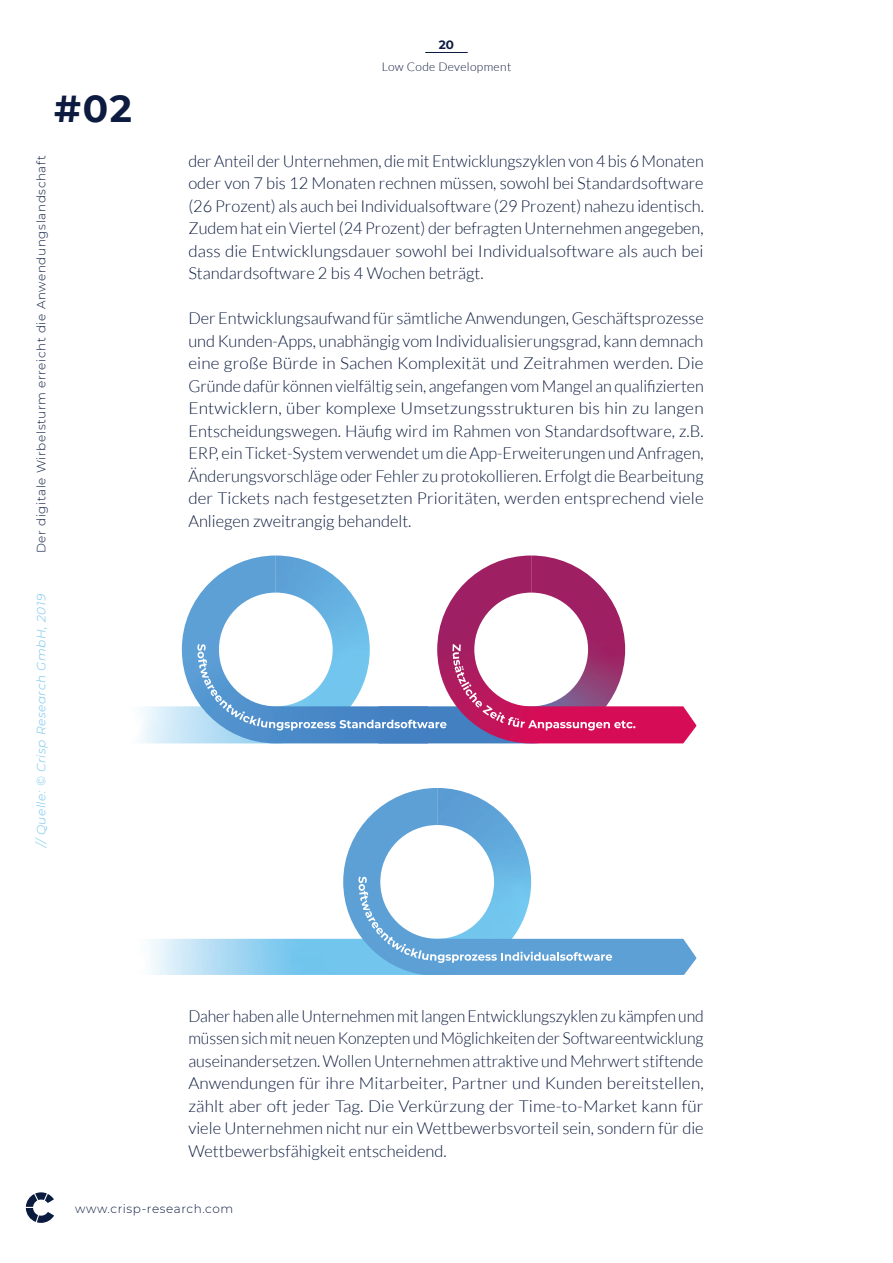
<style>
.page{position:relative;width:893px;height:1263px;background:#fff}
.page>*{position:absolute;margin:0;border:0;box-sizing:border-box;transform-origin:0 0}
.t1{font:700 37.5px "Montserrat";color:#0c1b3f}
.t2{font:300 16.5px/22.5px "Lato";color:#0c1b3f;text-align:justify}
.t3{font:300 16.5px/22.5px "Lato";color:#0c1b3f;text-align:justify;scale:.96 1}
.t4{font:300 12px "Montserrat";letter-spacing:.05em;color:#0c1b3f}
.t5{font:italic 300 12px "Montserrat";letter-spacing:.05em;color:#70c5ec}
.t6{font:300 12px "Lato";letter-spacing:.03em;color:#0c1b3f}
.t7{font:700 12px "Montserrat";color:#0c1b3f}
</style>
<div class="page">
<img style="left:437px;top:555px;width:259px;height:188px">
<img style="left:182px;top:555px;width:246px;height:188px">
<svg style="left:197px;top:644px;width:249px;height:86px"></svg>
<svg style="left:452px;top:644px;width:183px;height:86px"></svg>
<img style="left:343px;top:788px;width:353px;height:187px">
<svg style="left:358px;top:876px;width:254px;height:87px"></svg>
<svg style="left:26px;top:1192px;width:28px;height:31px"></svg>
<hr style="left:425px;top:52px;width:43px;height:1px;background:#0c1b3f">
<p class="t7" style="left:439px;top:36px;width:17px">20</p>
<h1 class="t1" style="left:54px;top:81px;width:80px">#02</h1>
<p class="t6" style="left:382px;top:60px;width:131px">Low Code Development</p>
<p class="t4" style="left:33px;top:553px;width:399px;rotate:-90deg">Der digitale Wirbelsturm erreicht die Anwendungslandschaft</p>
<p class="t2" style="left:188px;top:149px;width:517px">der Anteil der Unternehmen, die mit Entwicklungszyklen von 4 bis 6 Monaten oder von 7 bis 12 Monaten rechnen müssen, sowohl bei Standardsoftware (26 Prozent) als auch bei Individualsoftware (29 Prozent) nahezu identisch.<br>Zudem hat ein Viertel (24 Prozent) der befragten Unternehmen angegeben, dass die Entwicklungsdauer sowohl bei Individualsoftware als auch bei Standardsoftware 2 bis 4 Wochen beträgt.</p>
<p class="t2" style="left:188px;top:307px;width:517px">Der Entwicklungsaufwand für sämtliche Anwendungen, Geschäftsprozesse und Kunden-Apps, unabhängig vom Individualisierungsgrad, kann demnach eine große Bürde in Sachen Komplexität und Zeitrahmen werden. Die Gründe dafür können vielfältig sein, angefangen vom Mangel an qualifizierten Entwicklern, über komplexe Umsetzungsstrukturen bis hin zu langen Entscheidungswegen. Häufig wird im Rahmen von Standardsoftware, z.B.<br>ERP, ein Ticket-System verwendet um die App-Erweiterungen und Anfragen, Änderungsvorschläge oder Fehler zu protokollieren. Erfolgt die Bearbeitung der Tickets nach festgesetzten Prioritäten, werden entsprechend viele Anliegen zweitrangig behandelt.</p>
<p class="t5" style="left:33px;top:847px;width:255px;rotate:-90deg">// Quelle: © Crisp Research GmbH, 2019</p>
<p class="t3" style="left:188px;top:1004px;width:538px">Daher haben alle Unternehmen mit langen Entwicklungszyklen zu kämpfen und müssen sich mit neuen Konzepten und Möglichkeiten der Softwareentwicklung auseinandersetzen. Wollen Unternehmen attraktive und Mehrwert stiftende Anwendungen für ihre Mitarbeiter, Partner und Kunden bereitstellen, zählt aber oft jeder Tag. Die Verkürzung der Time-to-Market kann für viele Unternehmen nicht nur ein Wettbewerbsvorteil sein, sondern für die Wettbewerbsfähigkeit entscheidend.</p>
<p class="t4" style="left:75px;top:1201px;width:159px">www.crisp-research.com</p>
</div>
